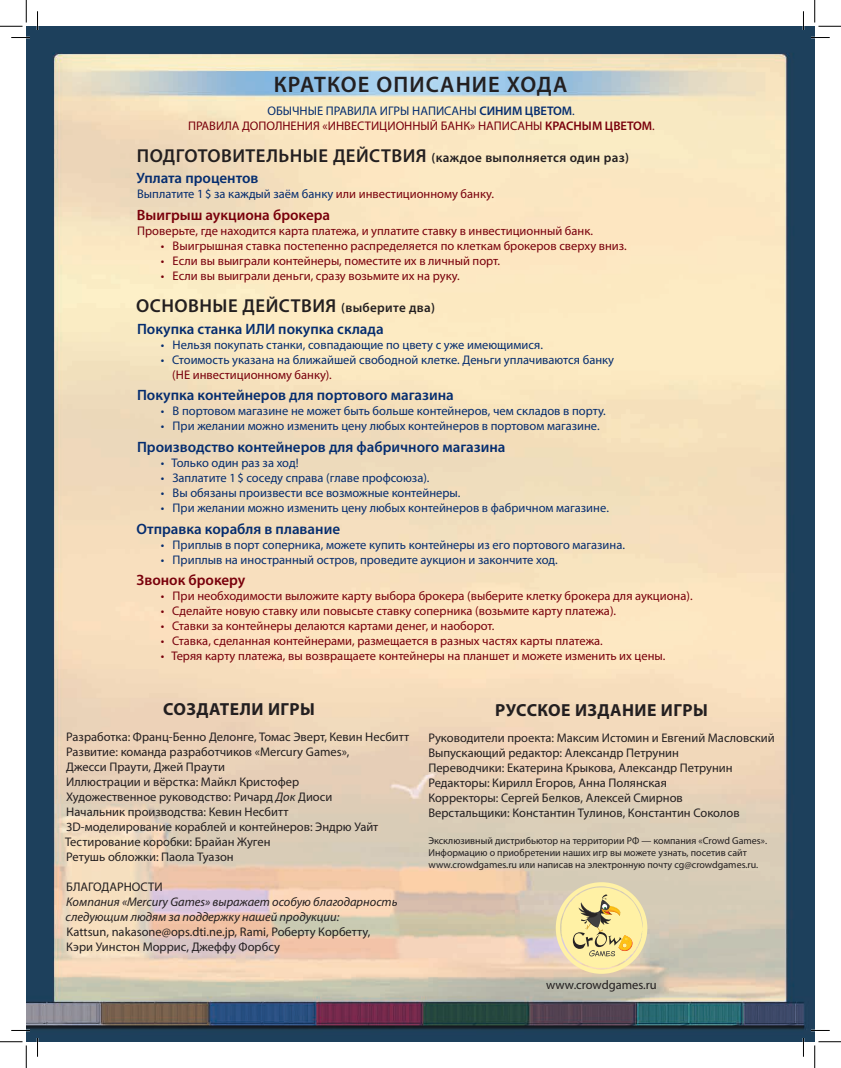
<style>
.page{position:relative;width:841px;height:1068px;background:#fff}
.page>*{position:absolute;margin:0;border:0;box-sizing:border-box;transform-origin:0 0}
.t1{font:600 22.5px "Myriad Pro";letter-spacing:.05em;color:#231f20}
.t2{font:600 18.75px "Myriad Pro";letter-spacing:.025em;color:#231f20}
.t3{font:700 17.5px "Myriad Pro";letter-spacing:.025em;color:#231f20}
.t4{font:600 15px "Myriad Pro";color:#052d6f}
.t5{font:600 15px "Myriad Pro";color:#79000b}
.t6{font:600 13.12px "Myriad Pro";letter-spacing:.025em;color:#231f20}
.t7{font:12.5px/15px "Myriad Pro";color:#231f20}
.t8{font:12.5px/15px "Myriad Pro";color:#79000b;text-align:center}
.t9{font:12.5px "Myriad Pro";color:#052d6f}
.t10{font:italic 12.5px/15px "Myriad Pro";color:#231f20}
.t11{font:10px/12px "Myriad Pro";color:#231f20}
.s1{color:#052d6f}
.s2{font-weight:600;color:#052d6f}
.s3{font-weight:600}
.s4{font-size:18.75px}
.s5{color:#79000b}
.s6{font-size:13.12px}
.s7{font-style:italic}
</style>
<div class="page">
<img style="left:26px;top:26px;width:788px;height:1015px">
<svg style="left:555px;top:881px;width:92px;height:92px;background:#e6d79d"></svg>
<svg style="left:11px;top:37px;width:19px;height:1px"></svg>
<svg style="left:810px;top:37px;width:19px;height:1px"></svg>
<svg style="left:37px;top:11px;width:1px;height:19px"></svg>
<svg style="left:37px;top:1037px;width:1px;height:19px"></svg>
<svg style="left:802px;top:11px;width:2px;height:19px"></svg>
<svg style="left:802px;top:1037px;width:2px;height:19px"></svg>
<svg style="left:0;top:0;width:27px;height:27px"></svg>
<svg style="left:0;top:1041px;width:27px;height:26px"></svg>
<svg style="left:814px;top:0;width:26px;height:27px"></svg>
<svg style="left:814px;top:1041px;width:26px;height:26px"></svg>
<h1 class="t1" style="left:274px;top:71px;width:295px">КРАТКОЕ ОПИСАНИЕ ХОДА</h1>
<p class="t8" style="left:188px;top:103px;width:468px"><span class="s1">ОБЫЧНЫЕ ПРАВИЛА ИГРЫ НАПИСАНЫ</span> <span class="s2">СИНИМ ЦВЕТОМ</span><span class="s1">.<br></span>ПРАВИЛА ДОПОЛНЕНИЯ «ИНВЕСТИЦИОННЫЙ БАНК» НАПИСАНЫ <span class="s3">КРАСНЫМ ЦВЕТОМ</span>.</p>
<p class="t6" style="left:137px;top:149px;width:493px"><span class="s4">ПОДГОТОВИТЕЛЬНЫЕ ДЕЙСТВИЯ</span> (каждое выполняется один раз)</p>
<p class="t4" style="left:136px;top:169px;width:123px">Уплата процентов</p>
<p class="t9" style="left:137px;top:186px;width:358px">Выплатите 1$ за каждый заём банку <span class="s5">или инвестиционному банку.</span></p>
<p class="t5" style="left:137px;top:205px;width:195px">Выигрыш аукциона брокера</p>
<p class="t8" style="left:137px;top:223px;width:457px">Проверьте, где находится карта платежа, и уплатите ставку в инвестиционный банк.</p>
<p class="t8" style="left:161px;top:238px;width:467px">• Выигрышная ставка постепенно распределяется по клеткам брокеров сверху вниз.</p>
<p class="t8" style="left:161px;top:253px;width:341px">• Если вы выиграли контейнеры, поместите их в личный порт.</p>
<p class="t8" style="left:161px;top:268px;width:300px">• Если вы выиграли деньги, сразу возьмите их на руку.</p>
<h2 class="t2" style="left:136px;top:294px;width:300px">ОСНОВНЫЕ ДЕЙСТВИЯ <span class="s6">(выберите два)</span></h2>
<p class="t4" style="left:137px;top:319px;width:248px">Покупка станка ИЛИ покупка склада</p>
<p class="t9" style="left:161px;top:337px;width:383px">• Нельзя покупать станки, совпадающие по цвету с уже имеющимися.</p>
<p class="t9" style="left:161px;top:352px;width:455px">• Стоимость указана на ближайшей свободной клетке. Деньги уплачиваются банку</p>
<p class="t8" style="left:172px;top:367px;width:161px">(НЕ инвестиционному банку).</p>
<p class="t4" style="left:137px;top:385px;width:318px">Покупка контейнеров для портового магазина</p>
<p class="t9" style="left:161px;top:403px;width:446px">• В портовом магазине не может быть больше контейнеров, чем складов в порту.</p>
<p class="t9" style="left:161px;top:418px;width:440px">• При желании можно изменить цену любых контейнеров в портовом магазине.</p>
<p class="t4" style="left:137px;top:437px;width:370px">Производство контейнеров для фабричного магазина</p>
<p class="t9" style="left:161px;top:455px;width:139px">• Только один раз за ход!</p>
<p class="t9" style="left:161px;top:470px;width:270px">• Заплатите 1$ соседу справа (главе профсоюза).</p>
<p class="t9" style="left:161px;top:485px;width:301px">• Вы обязаны произвести все возможные контейнеры.</p>
<p class="t9" style="left:161px;top:500px;width:449px">• При желании можно изменить цену любых контейнеров в фабричном магазине.</p>
<p class="t4" style="left:136px;top:519px;width:205px">Отправка корабля в плавание</p>
<p class="t9" style="left:161px;top:536px;width:465px">• Приплыв в порт соперника, можете купить контейнеры из его портового магазина.</p>
<p class="t9" style="left:161px;top:551px;width:398px">• Приплыв на иностранный остров, проведите аукцион и закончите ход.</p>
<p class="t5" style="left:137px;top:570px;width:110px">Звонок брокеру</p>
<p class="t8" style="left:161px;top:588px;width:533px">• При необходимости выложите карту выбора брокера (выберите клетку брокера для аукциона).</p>
<p class="t8" style="left:161px;top:603px;width:457px">• Сделайте новую ставку или повысьте ставку соперника (возьмите карту платежа).</p>
<p class="t8" style="left:161px;top:618px;width:335px">• Ставки за контейнеры делаются картами денег, и наоборот.</p>
<p class="t8" style="left:161px;top:633px;width:443px">• Ставка, сделанная контейнерами, размещается в разных частях карты платежа.</p>
<p class="t8" style="left:161px;top:648px;width:506px">• Теряя карту платежа, вы возвращаете контейнеры на планшет и можете изменить их цены.</p>
<h3 class="t3" style="left:163px;top:698px;width:153px">СОЗДАТЕЛИ ИГРЫ</h3>
<p class="t7" style="left:65px;top:729px;width:345px">Разработка: Франц-Бенно Делонге, Томас Эверт, Кевин Несбитт Развитие: команда разработчиков «Mercury Games»,<br>Джесси Праути, Джей Праути<br>Иллюстрации и вёрстка: Майкл Кристофер<br>Художественное руководство: Ричард <span class="s7">Док</span> Диоси<br>Начальник производства: Кевин Несбитт<br>3D-моделирование кораблей и контейнеров: Эндрю Уайт Тестирование коробки: Брайан Жуген<br>Ретушь обложки: Паола Туазон</p>
<p class="t7" style="left:66px;top:879px;width:98px">БЛАГОДАРНОСТИ</p>
<p class="t10" style="left:65px;top:894px;width:333px">Компания «Mercury Games» выражает особую благодарность следующим людям за поддержку нашей продукции:</p>
<p class="t7" style="left:66px;top:924px;width:305px">Kattsun, nakasone@ops.dti.ne.jp, Rami, Роберту Корбетту,<br>Кэри Уинстон Моррис, Джеффу Форбсу</p>
<h3 class="t3" style="left:495px;top:698px;width:214px">РУССКОЕ ИЗДАНИЕ ИГРЫ</h3>
<p class="t7" style="left:428px;top:729px;width:348px">Руководители проекта: Максим Истомин и Евгений Масловский Выпускающий редактор: Александр Петрунин<br>Переводчики: Екатерина Крыкова, Александр Петрунин Редакторы: Кирилл Егоров, Анна Полянская<br>Корректоры: Сергей Белков, Алексей Смирнов<br>Верстальщики: Константин Тулинов, Константин Соколов</p>
<p class="t11" style="left:428px;top:833px;width:340px">Эксклюзивный дистрибьютор на территории РФ — компания «Crowd Games».<br>Информацию о приобретении наших игр вы можете узнать, посетив сайт www.crowdgames.ru или написав на электронную почту cg@crowdgames.ru.</p>
<p class="t7" style="left:546px;top:976px;width:112px">www.crowdgames.ru</p>
</div>
